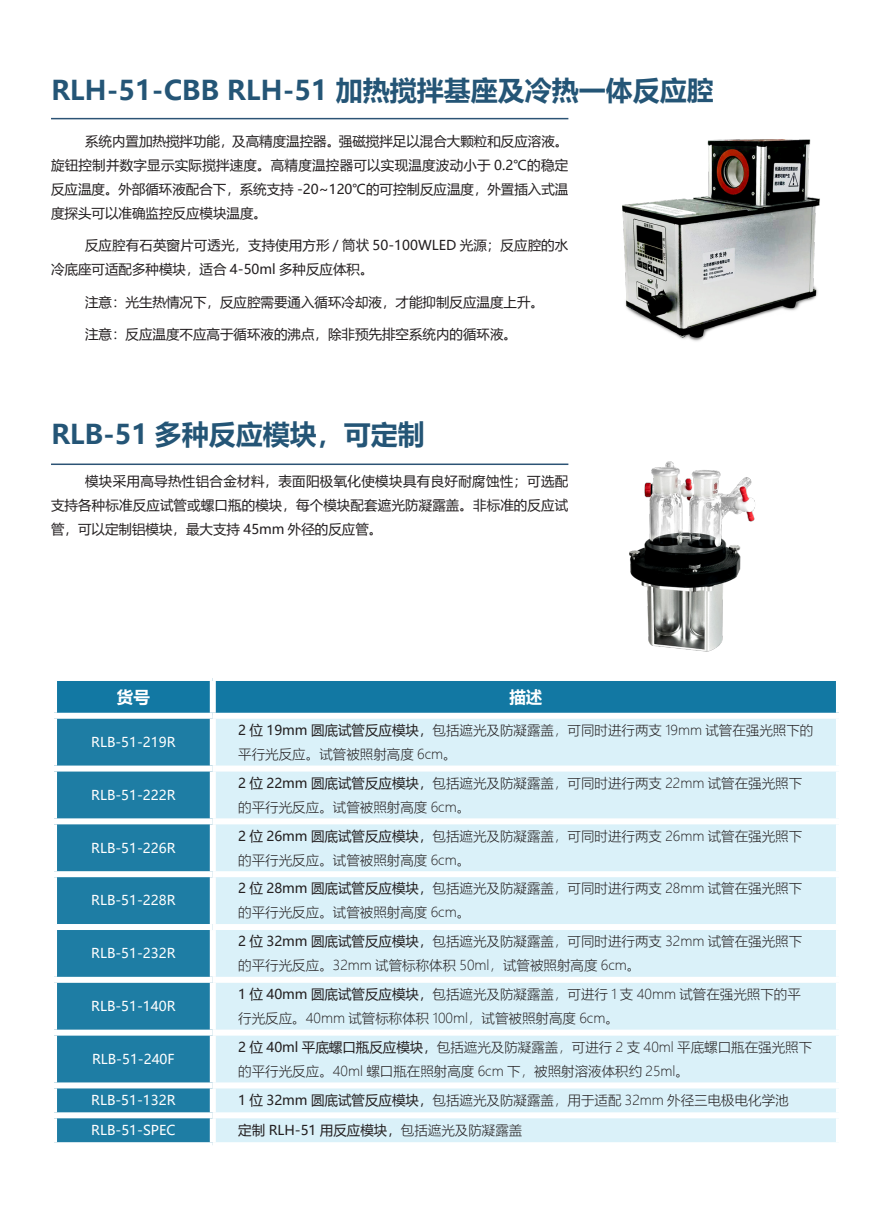
<style>
.page{position:relative;width:893px;height:1212px;background:#fff}
.page>*{position:absolute;margin:0;border:0;box-sizing:border-box;transform-origin:0 0}
.t1{font:700 27px "Microsoft Ya Hei";color:#245576}
.t2{font:700 16.5px "Microsoft Ya Hei";color:#fff}
.t3{font:300 13.5px/24px "Microsoft Ya Hei";color:#231f20}
.t4{font:13.5px/24px "Microsoft Ya Hei";color:#231f20;text-align:justify}
.t5{font:13.5px "Microsoft Ya Hei";color:#fff}
.s1{font-weight:400}
.s2{font-weight:300}
</style>
<div class="page">
<hr style="left:51px;top:118px;width:517px;height:1px;background:#2c5375">
<div style="left:57px;top:681px;width:779px;height:32px;background:#1278a3"></div>
<div style="left:57px;top:719px;width:153px;height:423px;background:#1e7da4"></div>
<div style="left:216px;top:719px;width:620px;height:423px;background:#daf1f9"></div>
<div style="left:210px;top:681px;width:6px;height:32px;background:#fff"></div>
<div style="left:51px;top:765px;width:162px;height:6px;background:#fff"></div>
<div style="left:213px;top:765px;width:629px;height:6px;background:#fff"></div>
<div style="left:51px;top:818px;width:162px;height:6px;background:#fff"></div>
<div style="left:213px;top:818px;width:629px;height:6px;background:#fff"></div>
<div style="left:51px;top:871px;width:162px;height:6px;background:#fff"></div>
<div style="left:213px;top:871px;width:629px;height:6px;background:#fff"></div>
<div style="left:51px;top:924px;width:162px;height:6px;background:#fff"></div>
<div style="left:213px;top:924px;width:629px;height:6px;background:#fff"></div>
<div style="left:51px;top:977px;width:162px;height:6px;background:#fff"></div>
<div style="left:213px;top:977px;width:629px;height:6px;background:#fff"></div>
<div style="left:51px;top:1029px;width:162px;height:6px;background:#fff"></div>
<div style="left:213px;top:1029px;width:629px;height:6px;background:#fff"></div>
<div style="left:51px;top:1082px;width:162px;height:6px;background:#fff"></div>
<div style="left:213px;top:1082px;width:629px;height:6px;background:#fff"></div>
<div style="left:51px;top:1112px;width:162px;height:6px;background:#fff"></div>
<div style="left:213px;top:1112px;width:629px;height:6px;background:#fff"></div>
<hr style="left:51px;top:463px;width:517px;height:2px;background:#2c5375">
<img style="left:629px;top:461px;width:126px;height:191px">
<img style="left:622px;top:139px;width:198px;height:202px">
<p class="t1" style="left:51px;top:71px;width:664px">RLH-51-CBB RLH-51 加热搅拌基座及冷热一体反应腔</p>
<p class="t4" style="left:51px;top:128px;width:519px;text-indent:34px">系统内置加热搅拌功能，及高精度温控器。强磁搅拌足以混合大颗粒和反应溶液。旋钮控制并数字显示实际搅拌速度。高精度温控器可以实现温度波动小于 0.2℃的稳定反应温度。外部循环液配合下，系统支持 -20~120℃的可控制反应温度，外置插入式温度探头可以准确监控反应模块温度。</p>
<p class="t4" style="left:51px;top:233px;width:519px;text-indent:34px">反应腔有石英窗片可透光，支持使用方形 / 筒状 50-100WLED 光源；反应腔的水冷底座可适配多种模块，适合 4-50ml 多种反应体积。</p>
<p class="t4" style="left:85px;top:289px;width:460px">注意：光生热情况下，反应腔需要通入循环冷却液，才能抑制反应温度上升。</p>
<p class="t4" style="left:85px;top:322px;width:433px">注意：反应温度不应高于循环液的沸点，除非预先排空系统内的循环液。</p>
<p class="t1" style="left:51px;top:416px;width:375px">RLB-51 多种反应模块，可定制</p>
<p class="t4" style="left:51px;top:469px;width:519px;text-indent:34px">模块采用高导热性铝合金材料，表面阳极氧化使模块具有良好耐腐蚀性；可选配支持各种标准反应试管或螺口瓶的模块，每个模块配套遮光防凝露盖。非标准的反应试管，可以定制铝模块，最大支持 45mm 外径的反应管。</p>
<p class="t2" style="left:117px;top:685px;width:34px">货号</p>
<p class="t2" style="left:509px;top:685px;width:34px">描述</p>
<p class="t5" style="left:91px;top:733px;width:86px">RLB-51-219R</p>
<p class="t3" style="left:238px;top:718px;width:577px"><span class="s1">2 位 19mm 圆底试管反应模块，</span>包括遮光及防凝露盖，可同时进行两支 19mm 试管在强光照下的平行光反应。试管被照射高度 6cm。</p>
<p class="t5" style="left:91px;top:786px;width:86px">RLB-51-222R</p>
<p class="t5" style="left:91px;top:838px;width:86px">RLB-51-226R</p>
<p class="t5" style="left:91px;top:891px;width:86px">RLB-51-228R</p>
<p class="t5" style="left:91px;top:944px;width:86px">RLB-51-232R</p>
<p class="t5" style="left:91px;top:997px;width:86px">RLB-51-140R</p>
<p class="t5" style="left:92px;top:1050px;width:84px">RLB-51-240F</p>
<p class="t3" style="left:238px;top:771px;width:565px"><span class="s1">2 位 22mm 圆底试管反应模块，</span>包括遮光及防凝露盖，可同时进行两支 22mm 试管在强光照下的平行光反应。试管被照射高度 6cm。</p>
<p class="t3" style="left:238px;top:823px;width:565px"><span class="s1">2 位 26mm 圆底试管反应模块，</span>包括遮光及防凝露盖，可同时进行两支 26mm 试管在强光照下的平行光反应。试管被照射高度 6cm。</p>
<p class="t3" style="left:238px;top:876px;width:565px"><span class="s1">2 位 28mm 圆底试管反应模块，</span>包括遮光及防凝露盖，可同时进行两支 28mm 试管在强光照下的平行光反应。试管被照射高度 6cm。</p>
<p class="t3" style="left:238px;top:929px;width:565px"><span class="s1">2 位 32mm 圆底试管反应模块，</span>包括遮光及防凝露盖，可同时进行两支 32mm 试管在强光照下的平行光反应。32mm 试管标称体积 50ml，试管被照射高度 6cm。</p>
<p class="t3" style="left:238px;top:982px;width:564px"><span class="s1">1 位 40mm 圆底试管反应模块，</span>包括遮光及防凝露盖，可进行 1 支 40mm 试管在强光照下的平行光反应。40mm 试管标称体积 100ml，试管被照射高度 6cm。</p>
<p class="t3" style="left:238px;top:1035px;width:575px"><span class="s1">2 位 40ml 平底螺口瓶反应模块，</span>包括遮光及防凝露盖，可进行 2 支 40ml 平底螺口瓶在强光照下的平行光反应。40ml 螺口瓶在照射高度 6cm 下，被照射溶液体积约 25ml。</p>
<p class="t5" style="left:91px;top:1091px;width:86px">RLB-51-132R</p>
<p class="t3" style="left:238px;top:1088px;width:552px"><span class="s1">1 位 32mm 圆底试管反应模块，</span>包括遮光及防凝露盖，用于适配 32mm 外径三电极电化学池</p>
<p class="t5" style="left:91px;top:1121px;width:86px">RLB-51-SPEC</p>
<p class="t4" style="left:238px;top:1118px;width:286px">定制 RLH-51 用反应模块，<span class="s2">包括遮光及防凝露盖</span></p>
</div>
